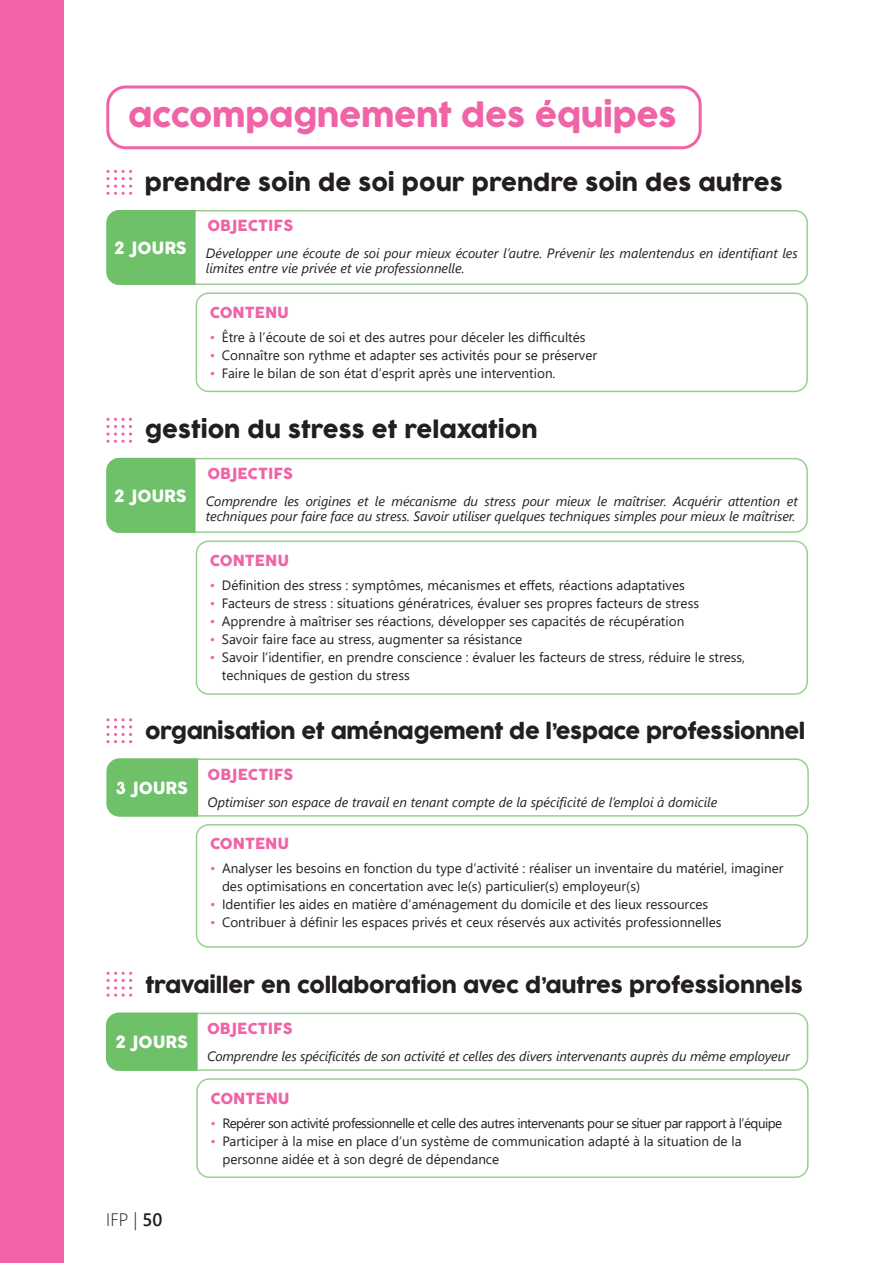
<style>
.page{position:relative;width:893px;height:1263px;background:#fff}
.page>*{position:absolute;margin:0;border:0;box-sizing:border-box;transform-origin:0 0}
.t1{font:31.5px "COCOGOOSE";letter-spacing:-.01em;color:#f063a6}
.t2{font:22.5px "COCOGOOSE";color:#231f20}
.t3{font:21px "COCOGOOSE";letter-spacing:-.02em;color:#231f20}
.t4{font:300 18px "Segoe UI";color:#231f20}
.t5{font:16.5px "COCOGOOSE";color:#fff}
.t6{font:15px "COCOGOOSE";color:#f063a6}
.t7{font:13.5px/18px "Segoe UI";color:#231f20}
.t8{font:italic 13.5px/15px "Segoe UI";letter-spacing:-.005em;color:#231f20}
.t9{font:13.5px "Segoe UI";letter-spacing:-.04em;color:#231f20}
.s1{color:#f063a6}
.s2{font-weight:600}
</style>
<div class="page">
<div style="left:106px;top:85px;width:596px;height:64px;border:3px solid #f063a6;border-radius:18px"></div>
<div style="left:107px;top:758px;width:702px;height:59px;border:2px solid #98cf91;border-radius:12px"></div>
<div style="left:106px;top:758px;width:93px;height:59px;background:#6ec169"></div>
<div style="left:196px;top:824px;width:612px;height:124px;border:2px solid #98cf91;border-radius:12px"></div>
<svg style="left:106px;top:718px;width:26px;height:25px"></svg>
<svg style="left:106px;top:170px;width:26px;height:25px"></svg>
<div style="left:196px;top:292px;width:612px;height:100px;border:2px solid #98cf91;border-radius:12px"></div>
<div style="left:107px;top:210px;width:701px;height:75px;border:2px solid #98cf91;border-radius:12px"></div>
<div style="left:106px;top:210px;width:90px;height:75px;background:#6ec169"></div>
<svg style="left:106px;top:418px;width:26px;height:25px"></svg>
<div style="left:196px;top:540px;width:612px;height:155px;border:2px solid #98cf91;border-radius:12px"></div>
<div style="left:107px;top:458px;width:701px;height:75px;border:2px solid #98cf91;border-radius:12px"></div>
<div style="left:106px;top:457px;width:90px;height:76px;background:#6ec169"></div>
<div style="left:106px;top:1013px;width:702px;height:58px;border:2px solid #98cf91;border-radius:12px"></div>
<div style="left:105px;top:1012px;width:93px;height:59px;background:#6ec169"></div>
<div style="left:196px;top:1078px;width:613px;height:100px;border:2px solid #98cf91;border-radius:12px"></div>
<svg style="left:107px;top:972px;width:25px;height:25px"></svg>
<div style="left:0;top:0;width:64px;height:1263px;background:#f063a6"></div>
<h1 class="t1" style="left:128px;top:92px;width:550px">accompagnement des équipes</h1>
<h2 class="t2" style="left:145px;top:165px;width:639px">prendre soin de soi pour prendre soin des autres</h2>
<p class="t5" style="left:114px;top:235px;width:74px">2 JOURS</p>
<p class="t6" style="left:207px;top:214px;width:87px">OBJECTIFS</p>
<p class="t8" style="left:206px;top:244px;width:593px">Développer une écoute de soi pour mieux écouter l’autre. Prévenir les malentendus en identifiant les limites entre vie privée et vie professionnelle.</p>
<p class="t6" style="left:210px;top:301px;width:81px">CONTENU</p>
<p class="t7" style="left:210px;top:327px;width:377px"><span class="s1">•</span> Être à l’écoute de soi et des autres pour déceler les difficultés</p>
<p class="t7" style="left:210px;top:345px;width:389px"><span class="s1">•</span> Connaître son rythme et adapter ses activités pour se préserver</p>
<p class="t7" style="left:210px;top:363px;width:347px"><span class="s1">•</span> Faire le bilan de son état d’esprit après une intervention.</p>
<h2 class="t2" style="left:145px;top:413px;width:394px">gestion du stress et relaxation</h2>
<p class="t5" style="left:114px;top:483px;width:74px">2 JOURS</p>
<p class="t6" style="left:207px;top:462px;width:87px">OBJECTIFS</p>
<p class="t8" style="left:206px;top:492px;width:593px">Comprendre les origines et le mécanisme du stress pour mieux le maîtriser. Acquérir attention et techniques pour faire face au stress. Savoir utiliser quelques techniques simples pour mieux le maîtriser.</p>
<p class="t6" style="left:210px;top:549px;width:81px">CONTENU</p>
<p class="t7" style="left:210px;top:575px;width:476px"><span class="s1">•</span> Définition des stress : symptômes, mécanismes et effets, réactions adaptatives</p>
<p class="t7" style="left:210px;top:593px;width:491px"><span class="s1">•</span> Facteurs de stress : situations génératrices, évaluer ses propres facteurs de stress</p>
<p class="t7" style="left:210px;top:611px;width:476px"><span class="s1">•</span> Apprendre à maîtriser ses réactions, développer ses capacités de récupération</p>
<p class="t7" style="left:210px;top:629px;width:314px"><span class="s1">•</span> Savoir faire face au stress, augmenter sa résistance</p>
<p class="t7" style="left:222px;top:647px;width:525px;text-indent:-12px"><span class="s1">•</span> Savoir l’identifier, en prendre conscience : évaluer les facteurs de stress, réduire le stress, techniques de gestion du stress</p>
<h3 class="t3" style="left:145px;top:715px;width:662px">organisation et aménagement de l’espace professionnel</h3>
<p class="t6" style="left:208px;top:763px;width:87px">OBJECTIFS</p>
<p class="t8" style="left:208px;top:792px;width:511px">Optimiser son espace de travail en tenant compte de la spécificité de l’emploi à domicile</p>
<p class="t5" style="left:116px;top:775px;width:73px">3 JOURS</p>
<p class="t6" style="left:210px;top:833px;width:81px">CONTENU</p>
<p class="t7" style="left:222px;top:858px;width:563px;text-indent:-12px"><span class="s1">•</span> Analyser les besoins en fonction du type d’activité : réaliser un inventaire du matériel, imaginer des optimisations en concertation avec le(s) particulier(s) employeur(s)</p>
<p class="t7" style="left:210px;top:894px;width:500px"><span class="s1">•</span> Identifier les aides en matière d’aménagement du domicile et des lieux ressources</p>
<p class="t7" style="left:210px;top:912px;width:513px"><span class="s1">•</span> Contribuer à définir les espaces privés et ceux réservés aux activités professionnelles</p>
<h3 class="t3" style="left:145px;top:969px;width:659px">travailler en collaboration avec d’autres professionnels</h3>
<p class="t6" style="left:207px;top:1017px;width:87px">OBJECTIFS</p>
<p class="t8" style="left:207px;top:1046px;width:584px">Comprendre les spécificités de son activité et celles des divers intervenants auprès du même employeur</p>
<p class="t5" style="left:115px;top:1029px;width:74px">2 JOURS</p>
<h3 class="t4" style="left:106px;top:1203px;width:58px">IFP | <span class="s2">50</span></h3>
<p class="t6" style="left:211px;top:1087px;width:81px">CONTENU</p>
<p class="t9" style="left:211px;top:1110px;width:573px"><span class="s1">•</span> Repérer son activité professionnelle et celle des autres intervenants pour se situer par rapport à l’équipe</p>
<p class="t7" style="left:223px;top:1131px;width:520px;text-indent:-12px"><span class="s1">•</span> Participer à la mise en place d’un système de communication adapté à la situation de la personne aidée et à son degré de dépendance</p>
</div>
